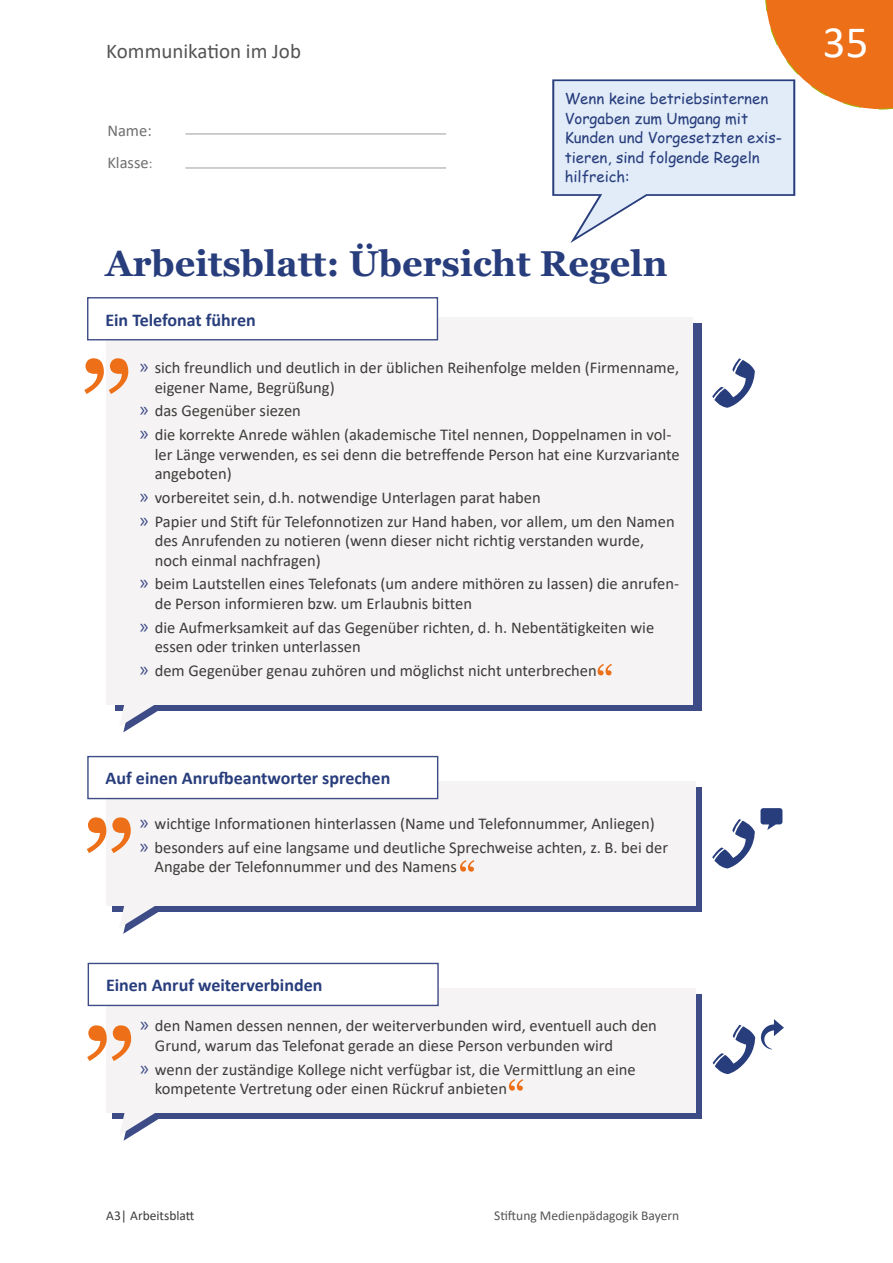
<style>
.page{position:relative;width:893px;height:1263px;background:#fff}
.page>*{position:absolute;margin:0;border:0;box-sizing:border-box;transform-origin:0 0}
.t1{font:45px "Calibri";color:#fff}
.t2{font:700 36px "Georgia";color:#283d7c}
.t3{font:21px "Calibri";color:#555454}
.t4{font:700 18px "Calibri";color:#283d7c}
.t5{font:16.5px/19.5px "Calibri";color:#3c3c3b}
.t6{font:16.5px/32.2px "Calibri";color:#706f6f}
.t7{font:15px/19.5px "Comic Sans MS";color:#283d7c}
.t8{font:13.5px "Calibri";color:#555454}
.t9{font:13.5px "Calibri";color:#3c3c3b}
.s1{font-size:13.5px}
.s2{font-family:"Myriad Pro";font-size:21px;color:#3c4b86}
</style>
<div class="page">
<hr style="left:185px;top:134px;width:261px;height:1px;background:#9d9d9c">
<hr style="left:185px;top:168px;width:261px;height:1px;background:#9d9d9c">
<svg style="left:552px;top:0;width:341px;height:243px"></svg>
<div style="left:112px;top:787px;width:589px;height:125px;background:#3d4b87"></div>
<div style="left:106px;top:781px;width:590px;height:125px;background:#f5f3f3"></div>
<svg style="left:120px;top:906px;width:38px;height:28px"></svg>
<svg style="left:87px;top:817px;width:44px;height:36px"></svg>
<div style="left:88px;top:756px;width:350px;height:42px;background:#fff"></div>
<div style="left:87px;top:756px;width:351px;height:43px;border:1px solid #3d4b87"></div>
<svg style="left:712px;top:808px;width:70px;height:60px"></svg>
<div style="left:115px;top:323px;width:587px;height:387px;background:#3d4b87"></div>
<div style="left:106px;top:317px;width:586px;height:388px;background:#f5f3f3"></div>
<svg style="left:119px;top:705px;width:50px;height:27px"></svg>
<svg style="left:84px;top:358px;width:44px;height:36px"></svg>
<svg style="left:712px;top:358px;width:43px;height:50px"></svg>
<svg style="left:598px;top:664px;width:14px;height:11px"></svg>
<div style="left:88px;top:298px;width:349px;height:42px;background:#fff"></div>
<div style="left:87px;top:297px;width:351px;height:43px;border:1px solid #3d4b87"></div>
<div style="left:112px;top:994px;width:590px;height:124px;background:#3d4b87"></div>
<div style="left:106px;top:988px;width:590px;height:125px;background:#f5f3f3"></div>
<svg style="left:119px;top:1113px;width:50px;height:28px"></svg>
<svg style="left:87px;top:1025px;width:44px;height:36px"></svg>
<div style="left:88px;top:963px;width:350px;height:42px;background:#fff"></div>
<div style="left:88px;top:963px;width:351px;height:43px;border:1px solid #3d4b87"></div>
<svg style="left:713px;top:1025px;width:42px;height:49px"></svg>
<svg style="left:761px;top:1019px;width:23px;height:30px"></svg>
<svg style="left:460px;top:860px;width:14px;height:12px"></svg>
<svg style="left:509px;top:1079px;width:14px;height:12px"></svg>
<p class="t3" style="left:106px;top:37px;width:196px">Kommunikation im Job</p>
<p class="t6" style="left:107px;top:114px;width:46px">Name:<br>Klasse<span class="s1">:</span></p>
<p class="t7" style="left:565px;top:88px;width:219px">Wenn keine betriebsinternen<br>Vorgaben zum Umgang mit<br>Kunden und Vorgesetzten exis&shy;tieren, sind folgende Regeln hilfreich:</p>
<h2 class="t2" style="left:106px;top:241px;width:564px">Arbeitsblatt: Übersicht Regeln</h2>
<p class="t4" style="left:105px;top:307px;width:152px">Ein Telefonat führen</p>
<p class="t5" style="left:155px;top:357px;width:526px;text-indent:-15px"><span class="s2">»</span> sich freundlich und deutlich in der üblichen Reihenfolge melden (Firmenname, eigener Name, Begrüßung)</p>
<p class="t5" style="left:140px;top:399px;width:533px;line-height:23.7px"><span class="s2">»</span> das Gegenüber siezen<br><span class="s2">»</span> die korrekte Anrede wählen (akademische Titel nennen, Doppelnamen in vol-</p>
<p class="t5" style="left:155px;top:444px;width:527px">ler Länge verwenden, es sei denn die betreffende Person hat eine Kurzvariante angeboten)</p>
<p class="t5" style="left:140px;top:485px;width:536px;line-height:23.7px"><span class="s2">»</span> vorbereitet sein, d.h. notwendige Unterlagen parat haben<br><span class="s2">»</span> Papier und Stift für Telefonnotizen zur Hand haben, vor allem, um den Namen</p>
<p class="t5" style="left:155px;top:530px;width:491px">des Anrufenden zu notieren (wenn dieser nicht richtig verstanden wurde, noch einmal nachfragen)</p>
<p class="t5" style="left:155px;top:574px;width:526px;text-indent:-15px"><span class="s2">»</span> beim Lautstellen eines Telefonats (um andere mithören zu lassen) die anrufen&shy;de Person informieren bzw. um Erlaubnis bitten</p>
<p class="t5" style="left:155px;top:617px;width:501px;text-indent:-15px"><span class="s2">»</span> die Aufmerksamkeit auf das Gegenüber richten, d. h. Nebentätigkeiten wie essen oder trinken unterlassen</p>
<p class="t5" style="left:140px;top:660px;width:459px"><span class="s2">»</span> dem Gegenüber genau zuhören und möglichst nicht unterbrechen</p>
<p class="t4" style="left:106px;top:766px;width:286px">Auf einen Anrufbeantworter sprechen</p>
<p class="t5" style="left:140px;top:811px;width:530px;line-height:23.7px"><span class="s2">»</span> wichtige Informationen hinterlassen (Name und Telefonnummer, Anliegen)<br><span class="s2">»</span> besonders auf eine langsame und deutliche Sprechweise achten, z. B. bei der</p>
<p class="t5" style="left:155px;top:857px;width:304px">Angabe der Telefonnummer und des Namens</p>
<p class="t4" style="left:106px;top:972px;width:218px">Einen Anruf weiterverbinden</p>
<p class="t5" style="left:155px;top:1016px;width:503px;text-indent:-15px"><span class="s2">»</span> den Namen dessen nennen, der weiterverbunden wird, eventuell auch den<br>Grund, warum das Telefonat gerade an diese Person verbunden wird</p>
<p class="t5" style="left:155px;top:1059px;width:482px;text-indent:-15px"><span class="s2">»</span> wenn der zuständige Kollege nicht verfügbar ist, die Vermittlung an eine kompetente Vertretung oder einen Rückruf anbieten</p>
<h1 class="t1" style="left:823px;top:11px;width:47px">35</h1>
<p class="t9" style="left:106px;top:1206px;width:90px">A3| Arbeitsblatt</p>
<p class="t8" style="left:494px;top:1206px;width:187px">Stiftung Medienpädagogik Bayern</p>
</div>
